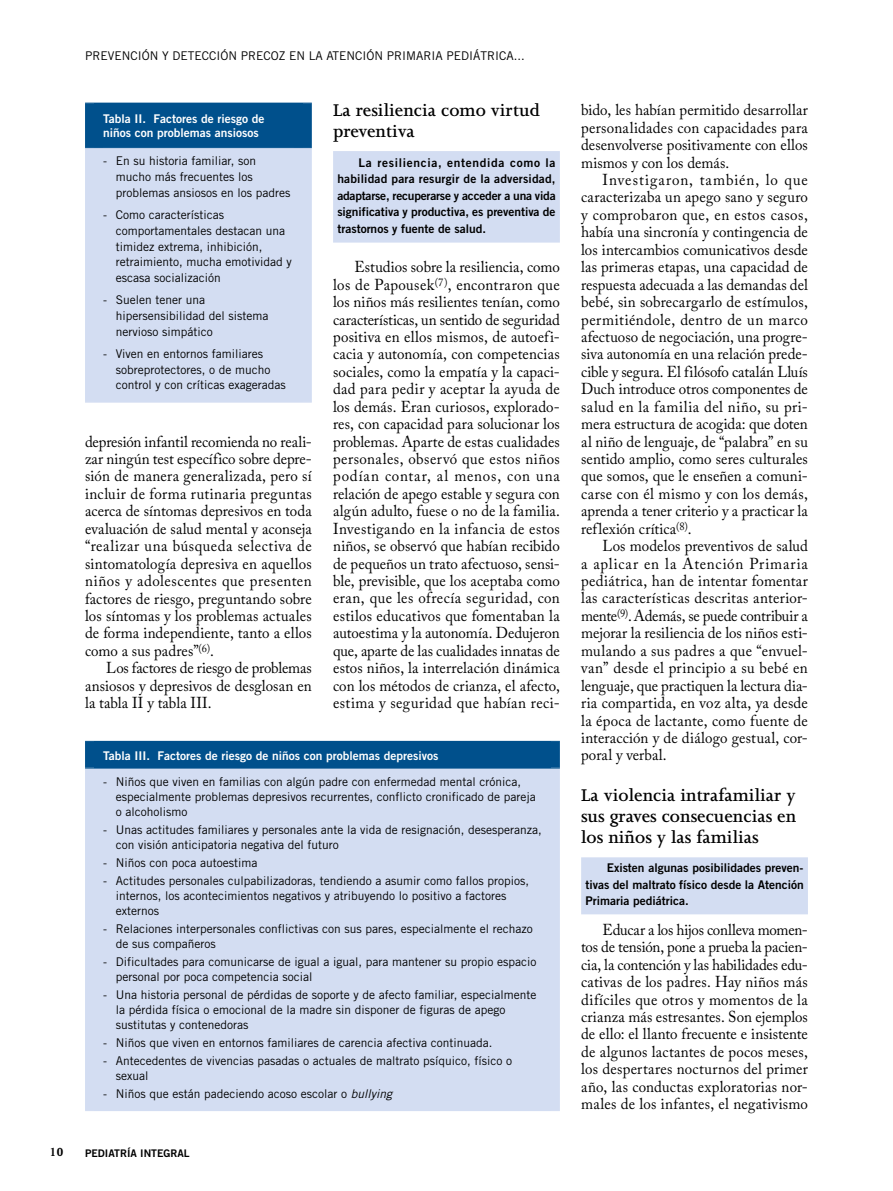
<style>
.page{position:relative;width:893px;height:1191px;background:#fff}
.page>*{position:absolute;margin:0;border:0;box-sizing:border-box;transform-origin:0 0}
.t1{font:600 19.5px/21px "Joanna MT Std";color:#000}
.t2{font:15.75px/17.4px "Adobe Caslon Pro";letter-spacing:.005em;color:#000;text-align:justify;scale:.95 1}
.t3{font:700 13.5px "Joanna MT Std";color:#000}
.t4{font:12px/15px "Trade Gothic";color:#000}
.t5{font:12px/16.5px "Trade Gothic Bold Two";color:#000;text-align:justify}
.t6{font:12px/14.2px "Trade Gothic Bold Two";color:#fff}
.t7{font:10.5px "Trade Gothic Bold Two";color:#000}
.s1{font-style:italic}
</style>
<div class="page">
<div style="left:333px;top:151px;width:227px;height:92px;background:#d3ddf2"></div>
<div style="left:581px;top:857px;width:227px;height:57px;background:#d3ddf2"></div>
<div style="left:94px;top:741px;width:457px;height:27px;background:#00508c"></div>
<div style="left:94px;top:768px;width:457px;height:342px;background:#d3ddf2"></div>
<div style="left:85px;top:768px;width:18px;height:342px;background:#d3ddf2"></div>
<div style="left:542px;top:768px;width:18px;height:342px;background:#d3ddf2"></div>
<hr style="left:85px;top:1110px;width:475px;height:1px;background:#d3ddf2">
<div style="left:85px;top:741px;width:18px;height:26px;background:#00508c"></div>
<div style="left:542px;top:741px;width:18px;height:26px;background:#00508c"></div>
<hr style="left:85px;top:767px;width:475px;height:1px;background:#00508c">
<div style="left:94px;top:103px;width:209px;height:45px;background:#00508c"></div>
<div style="left:94px;top:148px;width:209px;height:254px;background:#d3ddf2"></div>
<div style="left:85px;top:148px;width:18px;height:254px;background:#d3ddf2"></div>
<div style="left:294px;top:148px;width:18px;height:254px;background:#d3ddf2"></div>
<hr style="left:85px;top:402px;width:227px;height:1px;background:#d3ddf2">
<div style="left:85px;top:103px;width:18px;height:44px;background:#00508c"></div>
<div style="left:294px;top:103px;width:18px;height:44px;background:#00508c"></div>
<hr style="left:85px;top:147px;width:227px;height:1px;background:#00508c">
<p class="t4" style="left:85px;top:48px;width:441px">Prevención y detección precoz en la Atención Primaria pediátrica...</p>
<p class="t6" style="left:103px;top:111px;width:163px">Tabla II. Factores de riesgo de niños con problemas ansiosos</p>
<p class="t4" style="left:116px;top:153px;width:176px;line-height:15.8px;text-indent:-13px">- En su historia familiar, son mucho más frecuentes los problemas ansiosos en los padres</p>
<p class="t4" style="left:116px;top:207px;width:177px;line-height:15.8px;text-indent:-13px">- Como características comportamentales destacan una timidez extrema, inhibición, retraimiento, mucha emotividad y escasa socialización</p>
<p class="t4" style="left:116px;top:292px;width:154px;line-height:15.8px;text-indent:-13px">- Suelen tener una hipersensibilidad del sistema nervioso simpático</p>
<p class="t4" style="left:116px;top:345px;width:171px;line-height:15.8px;text-indent:-13px">- Viven en entornos familiares sobreprotectores, o de mucho control y con críticas exageradas</p>
<p class="t2" style="left:85px;top:432px;width:240px">depresión infantil recomienda no reali&shy;zar ningún test específico sobre depre&shy;sión de manera generalizada, pero sí incluir de forma rutinaria preguntas acerca de síntomas depresivos en toda evaluación de salud mental y aconseja “realizar una búsqueda selectiva de sintomatología depresiva en aquellos niños y adolescentes que presenten factores de riesgo, preguntando sobre los síntomas y los problemas actuales de forma independiente, tanto a ellos como a sus padres”<sup>(6)</sup>.</p>
<p class="t2" style="left:85px;top:659px;width:240px;text-indent:21px">Los factores de riesgo de problemas ansiosos y depresivos de desglosan en la tabla II y tabla III.</p>
<p class="t1" style="left:333px;top:99px;width:208px">La resiliencia como virtud preventiva</p>
<p class="t5" style="left:337px;top:154px;width:220px;text-indent:21px">La resiliencia, entendida como la habilidad para resurgir de la adversidad, adaptarse, recuperarse y acceder a una vida significativa y productiva, es preventiva de trastornos y fuente de salud.</p>
<p class="t2" style="left:333px;top:258px;width:240px;text-indent:21px">Estudios sobre la resiliencia, como los de Papousek<sup>(7)</sup>, encontraron que los niños más resilientes tenían, como características, un sentido de seguridad positiva en ellos mismos, de autoefi&shy;cacia y autonomía, con competencias sociales, como la empatía y la capaci&shy;dad para pedir y aceptar la ayuda de los demás. Eran curiosos, explorado&shy;res, con capacidad para solucionar los problemas. Aparte de estas cualidades personales, observó que estos niños podían contar, al menos, con una relación de apego estable y segura con algún adulto, fuese o no de la familia.<br>Investigando en la infancia de estos niños, se observó que habían recibido de pequeños un trato afectuoso, sensi&shy;ble, previsible, que los aceptaba como eran, que les ofrecía seguridad, con estilos educativos que fomentaban la autoestima y la autonomía. Dedujeron que, aparte de las cualidades innatas de estos niños, la interrelación dinámica con los métodos de crianza, el afecto, estima y seguridad que habían reci-</p>
<p class="t6" style="left:103px;top:748px;width:337px">Tabla III. Factores de riesgo de niños con problemas depresivos</p>
<p class="t4" style="left:116px;top:774px;width:421px;text-indent:-13px">- Niños que viven en familias con algún padre con enfermedad mental crónica, especialmente problemas depresivos recurrentes, conflicto cronificado de pareja o alcoholismo</p>
<p class="t4" style="left:116px;top:822px;width:427px;text-indent:-13px">- Unas actitudes familiares y personales ante la vida de resignación, desesperanza, con visión anticipatoria negativa del futuro</p>
<p class="t4" style="left:103px;top:855px;width:156px">- Niños con poca autoestima</p>
<p class="t4" style="left:116px;top:873px;width:415px;text-indent:-13px">- Actitudes personales culpabilizadoras, tendiendo a asumir como fallos propios, internos, los acontecimientos negativos y atribuyendo lo positivo a factores externos</p>
<p class="t4" style="left:116px;top:921px;width:418px;text-indent:-13px">- Relaciones interpersonales conflictivas con sus pares, especialmente el rechazo de sus compañeros</p>
<p class="t4" style="left:116px;top:954px;width:422px;text-indent:-13px">- Dificultades para comunicarse de igual a igual, para mantener su propio espacio personal por poca competencia social</p>
<p class="t4" style="left:116px;top:987px;width:422px;text-indent:-13px">- Una historia personal de pérdidas de soporte y de afecto familiar, especialmente la pérdida física o emocional de la madre sin disponer de figuras de apego sustitutas y contenedoras</p>
<p class="t4" style="left:103px;top:1035px;width:391px">- Niños que viven en entornos familiares de carencia afectiva continuada.</p>
<p class="t4" style="left:116px;top:1053px;width:398px;text-indent:-13px">- Antecedentes de vivencias pasadas o actuales de maltrato psíquico, físico o sexual</p>
<p class="t4" style="left:103px;top:1086px;width:291px">- Niños que están padeciendo acoso escolar o <span class="s1">bullying</span></p>
<p class="t3" style="left:49px;top:1144px;width:16px">10</p>
<p class="t7" style="left:85px;top:1146px;width:106px">PEDIATRÍA INTEGRAL</p>
<p class="t2" style="left:581px;top:101px;width:240px">bido, les habían permitido desarrollar personalidades con capacidades para desenvolverse positivamente con ellos mismos y con los demás.</p>
<p class="t2" style="left:581px;top:171px;width:240px;text-indent:21px">Investigaron, también, lo que caracterizaba un apego sano y seguro y comprobaron que, en estos casos, había una sincronía y contingencia de los intercambios comunicativos desde las primeras etapas, una capacidad de respuesta adecuada a las demandas del bebé, sin sobrecargarlo de estímulos, permitiéndole, dentro de un marco afectuoso de negociación, una progre&shy;siva autonomía en una relación prede&shy;cible y segura. El filósofo catalán Lluís Duch introduce otros componentes de salud en la familia del niño, su pri&shy;mera estructura de acogida: que doten al niño de lenguaje, de “palabra” en su sentido amplio, como seres culturales que somos, que le enseñen a comuni&shy;carse con él mismo y con los demás, aprenda a tener criterio y a practicar la reflexión crítica<sup>(8)</sup>.</p>
<p class="t2" style="left:581px;top:537px;width:240px;text-indent:21px">Los modelos preventivos de salud a aplicar en la Atención Primaria pediátrica, han de intentar fomentar las características descritas anterior&shy;mente<sup>(9)</sup>.Además, se puede contribuir a mejorar la resiliencia de los niños esti&shy;mulando a sus padres a que “envuel&shy;van” desde el principio a su bebé en lenguaje, que practiquen la lectura dia&shy;ria compartida, en voz alta, ya desde la época de lactante, como fuente de interacción y de diálogo gestual, cor&shy;poral y verbal.</p>
<p class="t1" style="left:581px;top:784px;width:217px;text-align:justify">La violencia intrafamiliar y sus graves consecuencias en los niños y las familias</p>
<p class="t5" style="left:585px;top:859px;width:220px;text-indent:21px">Existen algunas posibilidades preven&shy;tivas del maltrato físico desde la Atención Primaria pediátrica.</p>
<p class="t2" style="left:581px;top:920px;width:240px;text-indent:21px">Educar a los hijos conlleva momen&shy;tos de tensión, pone a prueba la pacien&shy;cia, la contención y las habilidades edu&shy;cativas de los padres. Hay niños más difíciles que otros y momentos de la crianza más estresantes. Son ejemplos de ello: el llanto frecuente e insistente de algunos lactantes de pocos meses, los despertares nocturnos del primer año, las conductas exploratorias nor&shy;males de los infantes, el negativismo</p>
</div>
